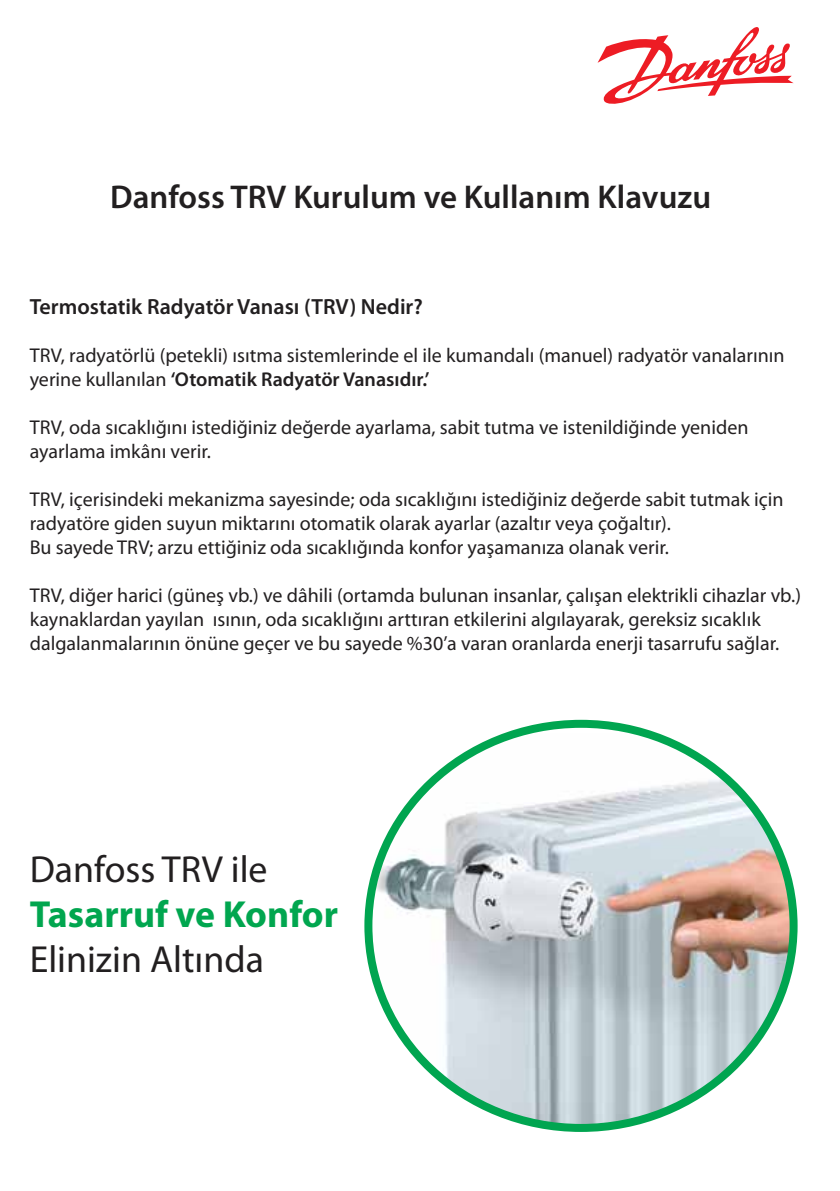
<style>
.page{position:relative;width:840px;height:1191px;background:#fff}
.page>*{position:absolute;margin:0;border:0;box-sizing:border-box;transform-origin:0 0}
.t1{font:37.8px "Myriad Pro";color:#221f20}
.t2{font:700 37.8px "Myriad Pro";color:#01a64f}
.t3{font:600 33px "Myriad Pro";color:#221f20}
.t4{font:600 22px "Myriad Pro";color:#221f20}
.t5{font:20px/24px "Myriad Pro";color:#221f20}
.s1{font-weight:600}
</style>
<div class="page">
<svg style="left:597px;top:27px;width:196px;height:77px"></svg>
<img style="left:369px;top:733px;width:424px;height:395px">
<h2 class="t3" style="left:110px;top:176px;width:602px">Danfoss TRV Kurulum ve Kullanım Klavuzu</h2>
<p class="t4" style="left:30px;top:292px;width:394px">Termostatik Radyatör Vanası (TRV) Nedir?</p>
<p class="t5" style="left:30px;top:343px;width:756px">TRV, radyatörlü (petekli) ısıtma sistemlerinde el ile kumandalı (manuel) radyatör vanalarının yerine kullanılan <span class="s1">‘Otomatik Radyatör Vanasıdır.’</span></p>
<p class="t5" style="left:30px;top:415px;width:719px">TRV, oda sıcaklığını istediğiniz değerde ayarlama, sabit tutma ve istenildiğinde yeniden ayarlama imkânı verir.</p>
<p class="t5" style="left:30px;top:487px;width:754px">TRV, içerisindeki mekanizma sayesinde; oda sıcaklığını istediğiniz değerde sabit tutmak için radyatöre giden suyun miktarını otomatik olarak ayarlar (azaltır veya çoğaltır).<br>Bu sayede TRV; arzu ettiğiniz oda sıcaklığında konfor yaşamanıza olanak verir.</p>
<p class="t5" style="left:30px;top:583px;width:772px">TRV, diğer harici (güneş vb.) ve dâhili (ortamda bulunan insanlar, çalışan elektrikli cihazlar vb.) kaynaklardan yayılan ısının, oda sıcaklığını arttıran etkilerini algılayarak, gereksiz sıcaklık dalgalanmalarının önüne geçer ve bu sayede %30’a varan oranlarda enerji tasarrufu sağlar.</p>
<h1 class="t1" style="left:30px;top:845px;width:239px">Danfoss TRV ile</h1>
<h1 class="t2" style="left:30px;top:889px;width:310px">Tasarruf ve Konfor</h1>
<h1 class="t1" style="left:30px;top:936px;width:236px">Elinizin Altında</h1>
</div>
